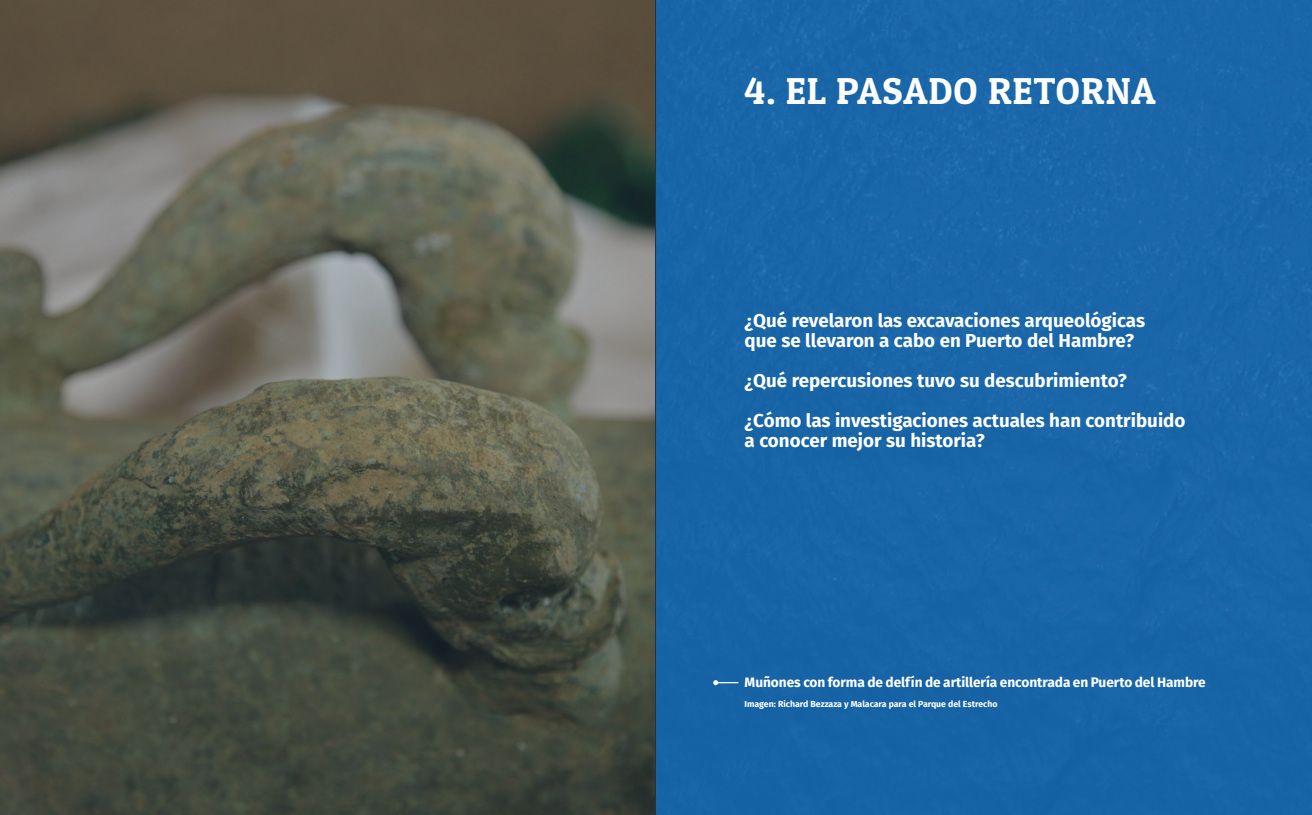
<style>
.page{position:relative;width:1312px;height:815px;background:#fff}
.page>*{position:absolute;margin:0;border:0;box-sizing:border-box;transform-origin:0 0}
.Título_Portadilla{font:37.5px "Patua One";letter-spacing:.025em;color:#fff}
.Preguntas{font:700 18.75px "Fira Sans";color:#fff}
.Abajo_pregunta{font:700 13.75px "Fira Sans";letter-spacing:-.005em;color:#fff}
.Nombre{font:700 8.75px "Fira Sans";color:#fff}
</style>
<div class="page">
<svg style="left:0;top:0;width:656px;height:815px"></svg>
<div style="left:656px;top:0;width:655px;height:815px;background:#1865a8"></div>
<svg style="left:713px;top:680px;width:24px;height:5px"></svg>
<p class="Título_Portadilla" style="left:744px;top:67px;width:412px">4. EL PASADO RETORNA</p>
<p class="Preguntas" style="left:744px;top:305px;width:402px">¿Qué revelaron las excavaciones arqueológicas</p>
<p class="Preguntas" style="left:744px;top:325px;width:391px">que se llevaron a cabo en Puerto del Hambre?</p>
<p class="Preguntas" style="left:744px;top:365px;width:384px">¿Qué repercusiones tuvo su descubrimiento?</p>
<p class="Preguntas" style="left:744px;top:405px;width:442px">¿Cómo las investigaciones actuales han contribuido</p>
<p class="Preguntas" style="left:744px;top:425px;width:242px">a conocer mejor su historia?</p>
<p class="Abajo_pregunta" style="left:744px;top:671px;width:462px">Muñones con forma de delfín de artillería encontrada en Puerto del Hambre</p>
<p class="Nombre" style="left:744px;top:697px;width:254px">Imagen: Richard Bezzaza y Malacara para el Parque del Estrecho</p>
</div>
